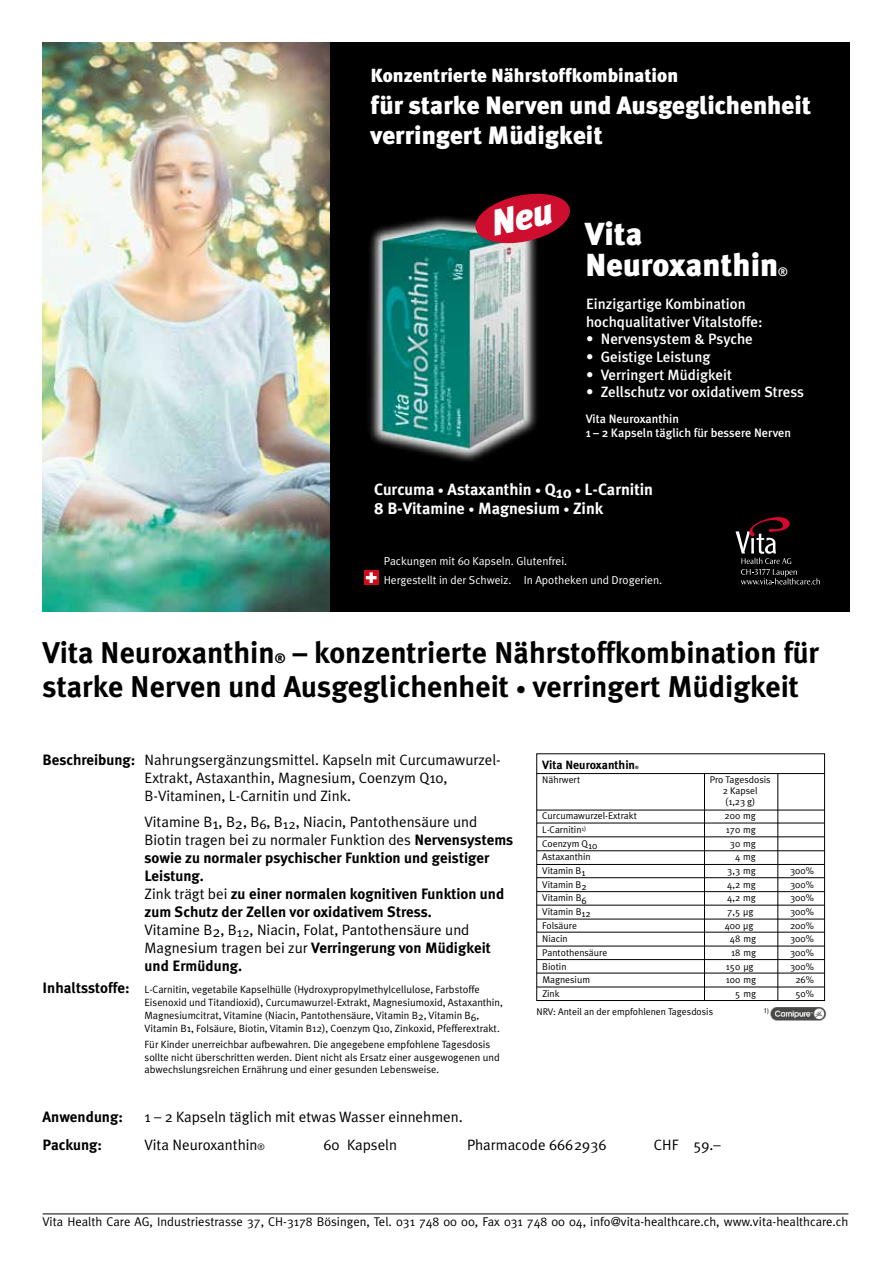
<style>
.page{position:relative;width:893px;height:1263px;background:#fff}
.page>*{position:absolute;margin:0;border:0;box-sizing:border-box;transform-origin:0 0}
.t1{font:900 31.8px/31.2px "Meta Plus";color:#fff}
.t2{font:700 30px/34.5px "Meta Plus";color:#000}
.t3{font:900 25.05px/29.8px "Meta Plus";color:#fff}
.t4{font:900 19.05px "Meta Plus";color:#fff}
.t5{font:700 16.35px/19px "Meta Plus";color:#fff}
.t6{font:15px/18px "Meta Plus Normal";color:#000}
.t7{font:700 15px/18px "Meta Plus";color:#000}
.t8{font:500 14.85px/17.7px "Meta Plus";color:#fff}
.t9{font:700 13.5px "Meta Plus";color:#000}
.t10{font:12.6px "Meta Plus Normal";color:#000}
.t11{font:500 12.15px/14.2px "Meta Plus";color:#fff}
.t12{font:700 12px "Meta Plus";color:#000}
.t13{font:500 12px "Meta Plus";color:#fff}
.t14{font:11.55px "Meta Plus Normal";color:#fff}
.t15{font:10.5px/12.8px "Meta Plus Normal";color:#000}
.t16{font:9.75px/10.9px "Meta Plus Normal";color:#000;text-align:center}
.t17{font:condensed 6.9px "Helvetica Neue LT";color:#000}
.t18{font:700 4.5px "Meta Plus";color:#000}
.s1{font-size:12.15px}
.s2{font-size:21px}
.s3{font-family:"Meta Plus";font-weight:700}
.s4{font-family:"Meta Plus Normal";font-weight:400}
.s5{font-family:"Meta Plus";font-weight:700;font-size:15px}
.s6{font-size:9px}
</style>
<div class="page">
<hr style="left:43px;top:1213px;width:805px;height:1px;background:#000">
<img style="left:43px;top:43px;width:288px;height:569px">
<div style="left:331px;top:43px;width:519px;height:569px;background:#000"></div>
<svg style="left:735px;top:517px;width:85px;height:67px"></svg>
<img style="left:369px;top:216px;width:168px;height:245px">
<div style="left:364px;top:571px;width:14px;height:14px;background:#d10c1a"></div>
<svg style="left:366px;top:572px;width:11px;height:11px"></svg>
<div style="left:536px;top:753px;width:289px;height:248px;border:1px solid #000"></div>
<hr style="left:537px;top:810px;width:287px;height:1px;background:#000">
<hr style="left:537px;top:836px;width:287px;height:1px;background:#000">
<hr style="left:537px;top:850px;width:287px;height:1px;background:#000">
<hr style="left:537px;top:864px;width:287px;height:1px;background:#000">
<hr style="left:537px;top:877px;width:287px;height:1px;background:#000">
<hr style="left:537px;top:891px;width:287px;height:1px;background:#000">
<hr style="left:704px;top:773px;width:1px;height:227px;background:#000">
<hr style="left:537px;top:823px;width:287px;height:1px;background:#000">
<hr style="left:777px;top:774px;width:1px;height:226px;background:#000">
<hr style="left:537px;top:773px;width:287px;height:1px;background:#000">
<hr style="left:537px;top:905px;width:287px;height:1px;background:#000">
<hr style="left:537px;top:919px;width:287px;height:1px;background:#000">
<hr style="left:537px;top:932px;width:287px;height:1px;background:#000">
<hr style="left:537px;top:946px;width:287px;height:1px;background:#000">
<hr style="left:537px;top:959px;width:287px;height:1px;background:#000">
<hr style="left:537px;top:973px;width:287px;height:1px;background:#000">
<hr style="left:537px;top:987px;width:287px;height:1px;background:#000">
<img style="left:770px;top:1007px;width:57px;height:14px">
<svg style="left:473px;top:193px;width:97px;height:54px"></svg>
<h3 class="t4" style="left:371px;top:64px;width:309px">Konzentrierte Nährstoffkombination</h3>
<h3 class="t3" style="left:371px;top:90px;width:442px">für starke Nerven und Ausgeglichenheit verringert Müdigkeit</h3>
<h1 class="t1" style="left:585px;top:218px;width:195px">Vita<br>Neuroxanthin</h1>
<p class="t13" style="left:778px;top:265px;width:11px">®</p>
<h3 class="t8" style="left:586px;top:295px;width:178px">Einzigartige Kombination hochqualitativer Vitalstoffe:</h3>
<h3 class="t8" style="left:586px;top:330px;width:168px">• Nervensystem &amp; Psyche</h3>
<h3 class="t8" style="left:586px;top:348px;width:126px">• Geistige Leistung</h3>
<h3 class="t8" style="left:586px;top:365px;width:147px">• Verringert Müdigkeit</h3>
<h3 class="t8" style="left:586px;top:383px;width:220px">• Zellschutz vor oxidativem Stress</h3>
<p class="t11" style="left:586px;top:411px;width:207px">Vita Neuroxanthin<br>1 – 2 Kapseln täglich für bessere Nerven</p>
<h3 class="t5" style="left:374px;top:480px;width:280px">Curcuma <span class="s1">•</span> Astaxanthin <span class="s1">•</span> Q10 <span class="s1">•</span> L-Carnitin<br>8 B-Vitamine <span class="s1">•</span> Magnesium <span class="s1">•</span> Zink</h3>
<p class="t14" style="left:384px;top:555px;width:185px">Packungen mit 60 Kapseln. Glutenfrei.</p>
<p class="t14" style="left:384px;top:574px;width:280px">Hergestellt in der Schweiz. In Apotheken und Drogerien.</p>
<h2 class="t2" style="left:43px;top:635px;width:778px;text-indent:250px">– konzentrierte Nährstoffkombination für starke Nerven und Ausgeglichenheit <span class="s2">•</span> verringert Müdigkeit</h2>
<h2 class="t2" style="left:43px;top:635px;width:234px">Vita Neuroxanthin</h2>
<p class="t9" style="left:275px;top:651px;width:12px">®</p>
<h3 class="t6" style="left:145px;top:750px;width:358px;text-indent:-102px"><span class="s3">Beschreibung:</span> Nahrungsergänzungsmittel. Kapseln mit Curcumawurzel-<br>Extrakt, Astaxanthin, Magnesium, Coenzym Q10,<br>B-Vitaminen, L-Carnitin und Zink.</h3>
<h3 class="t6" style="left:145px;top:813px;width:370px">Vitamine B1, B2, B<sub>6</sub>, B<sub>12</sub>, Niacin, Pantothensäure und<br>Biotin tragen bei zu normaler Funktion des <span class="s3">Nervensystems</span></h3>
<h3 class="t7" style="left:145px;top:849px;width:361px">sowie zu normaler psychischer Funktion und geistiger Leistung.<br><span class="s4">Zink trägt bei</span> zu einer normalen kognitiven Funktion und zum Schutz der Zellen vor oxidativem Stress.</h3>
<h3 class="t6" style="left:145px;top:921px;width:326px">Vitamine B2, B<sub>12</sub>, Niacin, Folat, Pantothensäure und</h3>
<h3 class="t7" style="left:145px;top:939px;width:348px"><span class="s4">Magnesium tragen bei zur</span> Verringerung von Müdigkeit und Ermüdung.</h3>
<p class="t15" style="left:145px;top:983px;width:360px;text-indent:-102px"><span class="s5">Inhaltsstoffe:</span> L-Carnitin, vegetabile Kapselhülle (Hydroxypropylmethylcellulose, Farbstoffe Eisenoxid und Titandioxid), Curcumawurzel-Extrakt, Magnesiumoxid, Astaxanthin, Magnesiumcitrat, Vitamine (Niacin, Pantothensäure, Vitamin B2, Vitamin B6, Vitamin B1, Folsäure, Biotin, Vitamin B12), Coenzym Q10, Zinkoxid, Pfefferextrakt.</p>
<p class="t15" style="left:145px;top:1037px;width:357px">Für Kinder unerreichbar aufbewahren. Die angegebene empfohlene Tagesdosis sollte nicht überschritten werden. Dient nicht als Ersatz einer ausgewogenen und abwechslungsreichen Ernährung und einer gesunden Lebensweise.</p>
<p class="t12" style="left:542px;top:757px;width:94px">Vita Neuroxanthin</p>
<p class="t18" style="left:635px;top:764px;width:5px">®</p>
<p class="t16" style="left:542px;top:774px;width:39px">Nährwert</p>
<p class="t16" style="left:710px;top:774px;width:62px">Pro Tagesdosis<br>2 Kapsel<br>(1,23 g)</p>
<p class="t16" style="left:542px;top:810px;width:96px">Curcumawurzel-Extrakt</p>
<p class="t16" style="left:725px;top:810px;width:33px">200 mg</p>
<p class="t16" style="left:542px;top:824px;width:45px">L-Carnitin<sup>1)</sup></p>
<p class="t16" style="left:726px;top:824px;width:32px">170 mg</p>
<p class="t16" style="left:542px;top:838px;width:57px">Coenzym Q10</p>
<p class="t16" style="left:730px;top:838px;width:28px">30 mg</p>
<p class="t16" style="left:542px;top:851px;width:50px">Astaxanthin</p>
<p class="t16" style="left:735px;top:851px;width:22px">4 mg</p>
<p class="t16" style="left:542px;top:865px;width:45px">Vitamin B1</p>
<p class="t16" style="left:727px;top:865px;width:30px">3,3 mg</p>
<p class="t16" style="left:790px;top:865px;width:25px">300%</p>
<p class="t16" style="left:542px;top:879px;width:46px">Vitamin B2</p>
<p class="t16" style="left:727px;top:879px;width:30px">4,2 mg</p>
<p class="t16" style="left:790px;top:879px;width:25px">300%</p>
<p class="t16" style="left:542px;top:892px;width:46px">Vitamin B6</p>
<p class="t16" style="left:727px;top:892px;width:30px">4,2 mg</p>
<p class="t16" style="left:790px;top:892px;width:25px">300%</p>
<p class="t16" style="left:542px;top:906px;width:50px">Vitamin B12</p>
<p class="t16" style="left:727px;top:906px;width:28px">7,5 µg</p>
<p class="t16" style="left:790px;top:906px;width:25px">300%</p>
<p class="t16" style="left:542px;top:920px;width:36px">Folsäure</p>
<p class="t16" style="left:725px;top:920px;width:30px">400 µg</p>
<p class="t16" style="left:790px;top:920px;width:25px">200%</p>
<p class="t16" style="left:542px;top:933px;width:27px">Niacin</p>
<p class="t16" style="left:730px;top:933px;width:28px">48 mg</p>
<p class="t16" style="left:790px;top:933px;width:25px">300%</p>
<p class="t16" style="left:542px;top:947px;width:66px">Pantothensäure</p>
<p class="t16" style="left:731px;top:947px;width:26px">18 mg</p>
<p class="t16" style="left:790px;top:947px;width:25px">300%</p>
<p class="t16" style="left:542px;top:961px;width:26px">Biotin</p>
<p class="t16" style="left:726px;top:961px;width:29px">150 µg</p>
<p class="t16" style="left:790px;top:961px;width:25px">300%</p>
<p class="t16" style="left:542px;top:974px;width:49px">Magnesium</p>
<p class="t16" style="left:726px;top:974px;width:32px">100 mg</p>
<p class="t16" style="left:795px;top:974px;width:20px">26%</p>
<p class="t16" style="left:542px;top:988px;width:19px">Zink</p>
<p class="t16" style="left:735px;top:988px;width:22px">5 mg</p>
<p class="t16" style="left:795px;top:988px;width:20px">50%</p>
<p class="t16" style="left:536px;top:1005px;width:178px">NRV: Anteil an der empfohlenen Tagesdosis</p>
<p class="t17" style="left:764px;top:1007px;width:6px">1)</p>
<h3 class="t7" style="left:43px;top:1107px;width:82px">Anwendung:</h3>
<h3 class="t6" style="left:145px;top:1107px;width:320px">1 – 2 Kapseln täglich mit etwas Wasser einnehmen.</h3>
<h3 class="t7" style="left:43px;top:1136px;width:61px">Packung:</h3>
<h3 class="t6" style="left:145px;top:1136px;width:122px">Vita Neuroxanthin<span class="s6">®</span></h3>
<h3 class="t6" style="left:323px;top:1136px;width:75px">60 Kapseln</h3>
<h3 class="t6" style="left:467px;top:1136px;width:141px">Pharmacode 6662936</h3>
<h3 class="t6" style="left:654px;top:1136px;width:68px">CHF 59.–</h3>
<p class="t10" style="left:43px;top:1214px;width:807px">Vita Health Care AG, Industriestrasse 37, CH-3178 Bösingen, Tel. 031 748 00 00, Fax 031 748 00 04, info@vita-healthcare.ch, www.vita-healthcare.ch</p>
</div>
